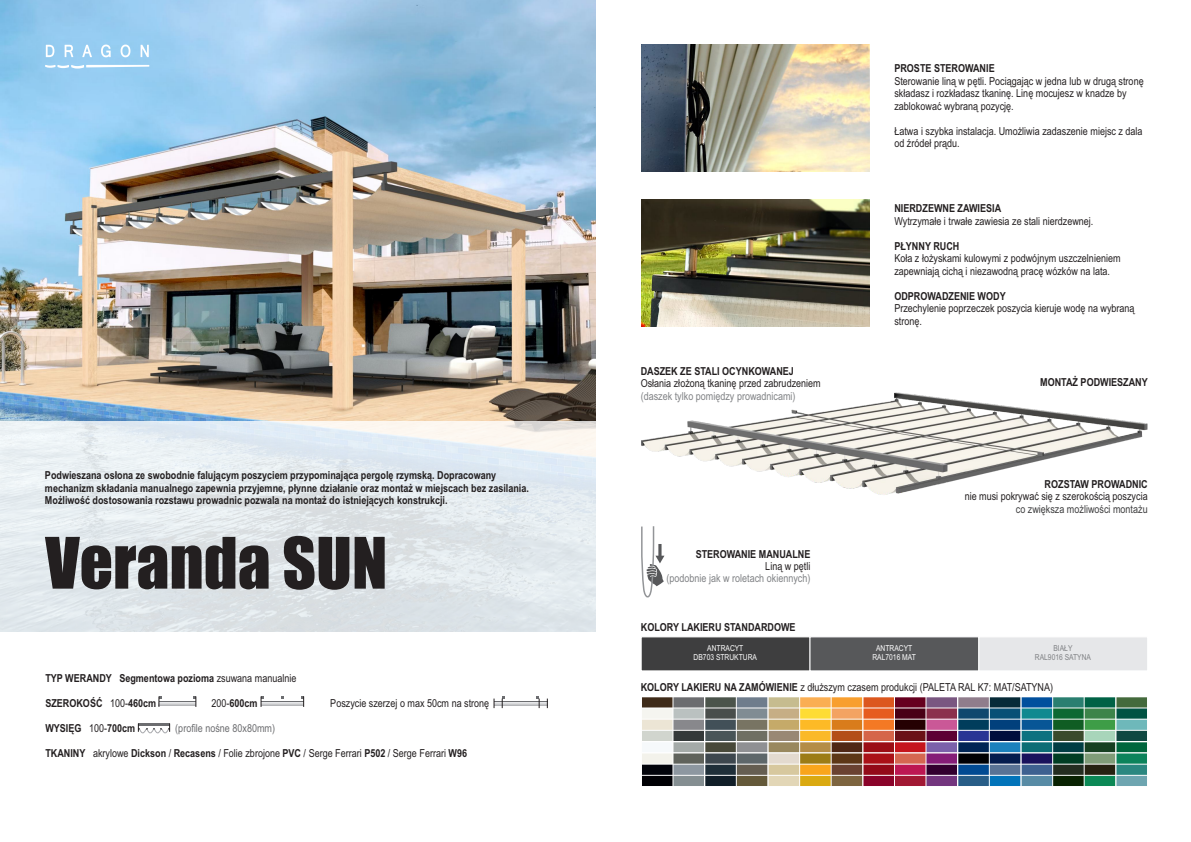
<style>
.page{position:relative;width:1191px;height:842px;background:#fff}
.page>*{position:absolute;margin:0;border:0;box-sizing:border-box;transform-origin:0 0}
.t1{font:65.4px "Impact";color:#231f20}
.t2{font:11px/12.5px "Arial Narrow";color:#231f20}
.t3{font:700 11px/12.6px "Arial Narrow";color:#231f20}
.t4{font:11px "Arial Narrow";color:#808285}
.t5{font:11px "Arial Narrow";color:#3e3e3f}
.t6{font:11px "Arial Narrow";color:#6c6d70}
.t7{font:8.2px/9.3px "Arial Narrow";color:#fff;text-align:center}
.t8{font:8.2px/9.3px "Arial Narrow";color:#808285;text-align:center}
.s1{font-weight:400}
.s2{font-weight:700}
</style>
<div class="page">
<img style="left:0;top:0;width:595px;height:421px">
<svg style="left:46px;top:45px;width:103px;height:12px"></svg>
<svg style="left:45px;top:65px;width:104px;height:4px"></svg>
<div style="left:0;top:421px;width:595px;height:210px;background:#fff;opacity:.8"></div>
<hr style="left:494px;top:701px;width:53px;height:1px;background:#6c6d70">
<svg style="left:495px;top:702px;width:52px;height:4px"></svg>
<svg style="left:502px;top:696px;width:3px;height:12px"></svg>
<svg style="left:536px;top:696px;width:4px;height:12px"></svg>
<svg style="left:138px;top:723px;width:32px;height:11px"></svg>
<hr style="left:159px;top:701px;width:37px;height:1px;background:#6c6d70">
<svg style="left:162px;top:702px;width:31px;height:4px"></svg>
<svg style="left:159px;top:696px;width:3px;height:11px"></svg>
<svg style="left:193px;top:696px;width:4px;height:11px"></svg>
<hr style="left:261px;top:701px;width:43px;height:1px;background:#6c6d70">
<svg style="left:264px;top:702px;width:37px;height:4px"></svg>
<svg style="left:261px;top:696px;width:3px;height:11px"></svg>
<svg style="left:301px;top:696px;width:3px;height:11px"></svg>
<img style="left:641px;top:45px;width:228px;height:127px">
<img style="left:641px;top:199px;width:228px;height:127px">
<img style="left:641px;top:392px;width:507px;height:103px">
<svg style="left:641px;top:637px;width:506px;height:34px;background:#838385"></svg>
<img style="left:642px;top:697px;width:505px;height:89px">
<svg style="left:641px;top:526px;width:23px;height:72px"></svg>
<p class="t3" style="left:45px;top:470px;width:485px">Podwieszana osłona ze swobodnie falującym poszyciem przypominająca pergolę rzymską. Dopracowany mechanizm składania manualnego zapewnia przyjemne, płynne działanie oraz montaż w miejscach bez zasilania.<br>Możliwość dostosowania rozstawu prowadnic pozwala na montaż do istniejących konstrukcji.</p>
<h1 class="t1" style="left:45px;top:537px;width:343px">Veranda SUN</h1>
<p class="t3" style="left:45px;top:673px;width:252px">TYP WERANDY Segmentowa pozioma <span class="s1">zsuwana manualnie</span></p>
<p class="t3" style="left:45px;top:698px;width:112px">SZEROKOŚĆ <span class="s1">100-</span>460cm</p>
<p class="t3" style="left:211px;top:698px;width:48px"><span class="s1">200-</span>600cm</p>
<p class="t2" style="left:330px;top:698px;width:160px">Poszycie szerzej o max 50cm na stronę</p>
<p class="t3" style="left:45px;top:723px;width:91px">WYSIĘG <span class="s1">100-</span>700cm</p>
<p class="t6" style="left:175px;top:724px;width:101px">(profile nośne 80x80mm)</p>
<p class="t2" style="left:45px;top:748px;width:423px"><span class="s2">TKANINY</span> akrylowe <span class="s2">Dickson</span> / <span class="s2">Recasens</span> / Folie zbrojone <span class="s2">PVC</span> / Serge Ferrari <span class="s2">P502</span> / Serge Ferrari <span class="s2">W96</span></p>
<p class="t3" style="left:894px;top:63px;width:102px">PROSTE STEROWANIE</p>
<p class="t2" style="left:894px;top:76px;width:251px">Sterowanie liną w pętli. Pociągając w jedna lub w drugą stronę składasz i rozkładasz tkaninę. Linę mocujesz w knadze by zablokować wybraną pozycję.</p>
<p class="t2" style="left:894px;top:125px;width:250px">Łatwa i szybka instalacja. Umożliwia zadaszenie miejsc z dala od źródeł prądu.</p>
<p class="t3" style="left:640px;top:366px;width:155px">DASZEK ZE STALI OCYNKOWANEJ</p>
<p class="t2" style="left:640px;top:378px;width:181px">Osłania złożoną tkaninę przed zabrudzeniem</p>
<p class="t4" style="left:640px;top:392px;width:156px">(daszek tylko pomiędzy prowadnicami)</p>
<p class="t3" style="left:695px;top:548px;width:116px">STEROWANIE MANUALNE</p>
<p class="t2" style="left:765px;top:561px;width:47px">Liną w pętli</p>
<p class="t4" style="left:666px;top:574px;width:145px">(podobnie jak w roletach okiennych)</p>
<p class="t3" style="left:641px;top:622px;width:156px">KOLORY LAKIERU STANDARDOWE</p>
<p class="t3" style="left:894px;top:203px;width:108px">NIERDZEWNE ZAWIESIA</p>
<p class="t2" style="left:894px;top:216px;width:200px">Wytrzymałe i trwałe zawiesia ze stali nierdzewnej.</p>
<p class="t3" style="left:894px;top:241px;width:66px">PŁYNNY RUCH</p>
<p class="t2" style="left:894px;top:253px;width:228px">Koła z łożyskami kulowymi z podwójnym uszczelnieniem zapewniają cichą i niezawodną pracę wózków na lata.</p>
<p class="t3" style="left:894px;top:291px;width:113px">ODPROWADZENIE WODY</p>
<p class="t2" style="left:894px;top:303px;width:242px">Przechylenie poprzeczek poszycia kieruje wodę na wybraną stronę.</p>
<p class="t3" style="left:1040px;top:377px;width:109px">MONTAŻ PODWIESZANY</p>
<p class="t3" style="left:1044px;top:478px;width:105px">ROZSTAW PROWADNIC</p>
<p class="t2" style="left:964px;top:491px;width:184px">nie musi pokrywać się z szerokością poszycia</p>
<p class="t5" style="left:1015px;top:504px;width:133px">co zwiększa możliwości montażu</p>
<p class="t7" style="left:693px;top:644px;width:65px">ANTRACYT<br>DB703 STRUKTURA</p>
<p class="t7" style="left:872px;top:644px;width:45px">ANTRACYT<br>RAL7016 MAT</p>
<p class="t8" style="left:1035px;top:644px;width:58px">BIAŁY<br>RAL9016 SATYNA</p>
<p class="t2" style="left:641px;top:682px;width:414px"><span class="s2">KOLORY LAKIERU NA ZAMÓWIENIE</span> z dłuższym czasem produkcji (PALETA RAL K7: MAT/SATYNA)</p>
</div>
